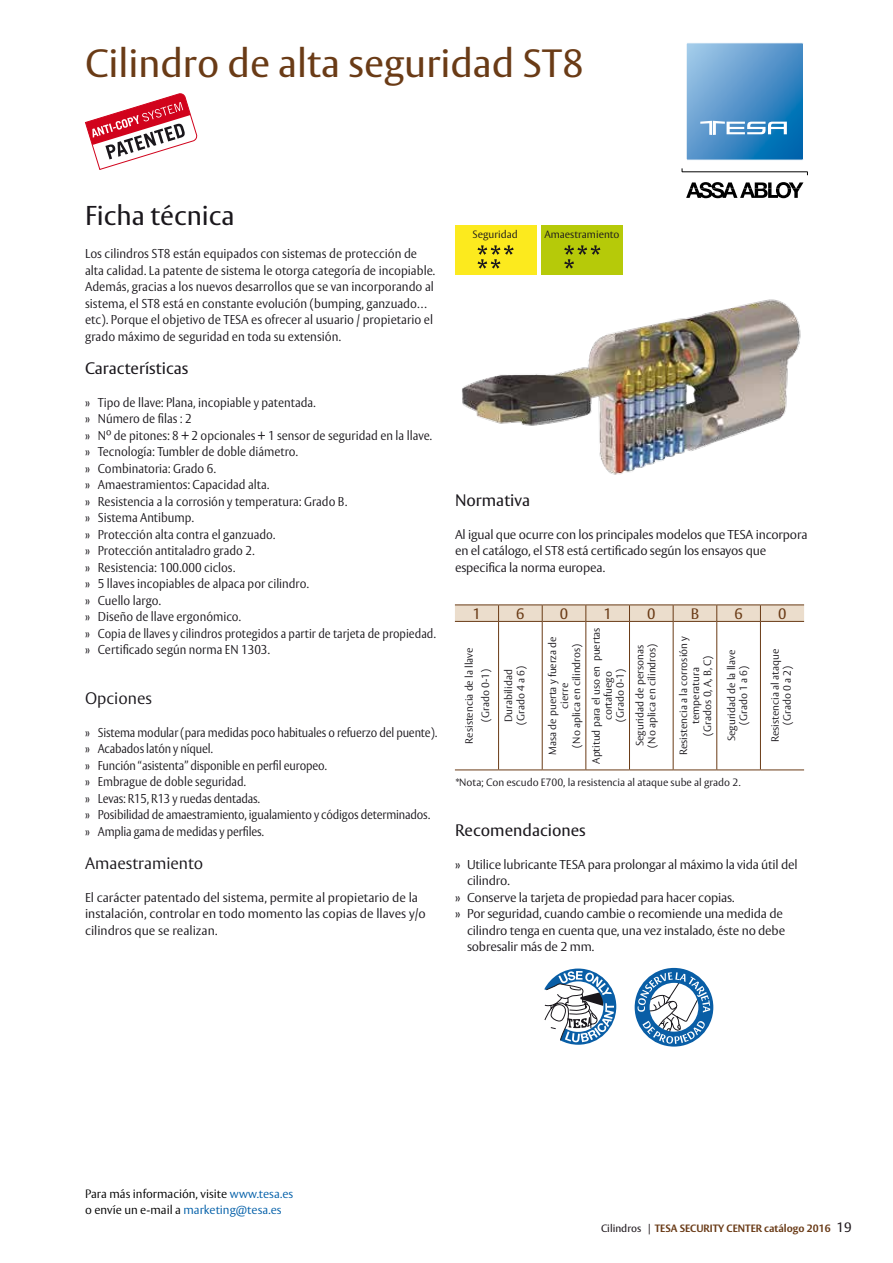
<style>
.page{position:relative;width:893px;height:1263px;background:#fff}
.page>*{position:absolute;margin:0;border:0;box-sizing:border-box;transform-origin:0 0}
.t1{font:39px "ASSA Vesta";color:#6a3b16}
.t2{font:27px "ASSA Vesta";color:#1a171c}
.t3{font:16.5px "ASSA Vesta";color:#1a171c}
.t4{font:300 16.5px "ASSA Vesta";color:#1a171c}
.t5{font:15px "ASSA Vesta";color:#6a3b16}
.t6{font:300 12.75px/16.5px "ASSA Vesta";color:#1a171c;scale:.93 1}
.t7{font:300 12.75px/16.5px "ASSA Vesta";color:#1a171c}
.t8{font:300 12.75px/16.5px "ASSA Vesta";color:#1a171c;scale:.95 1}
.t9{font:300 12.75px/16.5px "ASSA Vesta";color:#1a171c;scale:.9 1}
.t10{font:300 12px/16.5px "ASSA Vesta";color:#000}
.t11{font:300 10.5px/12px "ASSA Vesta";color:#1a171c;text-align:center}
.t12{font:700 10.5px "ASSA Vesta";color:#693a16}
.s1{color:#005ea8}
.s2{font-weight:400;color:#1d161b}
.s3{font-weight:400;font-size:13.5px;color:#1d161b}
</style>
<div class="page">
<div style="left:542px;top:225px;width:81px;height:50px;background:#b6ca09"></div>
<div style="left:455px;top:225px;width:81px;height:50px;background:#fcea1e"></div>
<svg style="left:564px;top:245px;width:36px;height:24px"></svg>
<svg style="left:478px;top:245px;width:36px;height:24px"></svg>
<svg style="left:85px;top:93px;width:113px;height:77px"></svg>
<svg style="left:499px;top:622px;width:261px;height:147px"></svg>
<hr style="left:455px;top:604px;width:44px;height:1px;background:#6a3b16">
<hr style="left:499px;top:604px;width:43px;height:1px;background:#6a3b16">
<hr style="left:542px;top:604px;width:44px;height:1px;background:#6a3b16">
<hr style="left:586px;top:604px;width:43px;height:1px;background:#6a3b16">
<hr style="left:629px;top:604px;width:44px;height:1px;background:#6a3b16">
<hr style="left:673px;top:604px;width:44px;height:1px;background:#6a3b16">
<hr style="left:717px;top:604px;width:43px;height:1px;background:#6a3b16">
<hr style="left:760px;top:604px;width:44px;height:1px;background:#6a3b16">
<hr style="left:455px;top:621px;width:43px;height:1px;background:#6a3b16">
<hr style="left:455px;top:769px;width:44px;height:1px;background:#6a3b16">
<hr style="left:499px;top:621px;width:43px;height:1px;background:#6a3b16">
<hr style="left:499px;top:769px;width:43px;height:1px;background:#6a3b16">
<hr style="left:542px;top:621px;width:44px;height:1px;background:#6a3b16">
<hr style="left:542px;top:769px;width:44px;height:1px;background:#6a3b16">
<hr style="left:586px;top:621px;width:43px;height:1px;background:#6a3b16">
<hr style="left:586px;top:769px;width:43px;height:1px;background:#6a3b16">
<hr style="left:630px;top:621px;width:43px;height:1px;background:#6a3b16">
<hr style="left:629px;top:769px;width:44px;height:1px;background:#6a3b16">
<hr style="left:673px;top:621px;width:44px;height:1px;background:#6a3b16">
<hr style="left:673px;top:769px;width:44px;height:1px;background:#6a3b16">
<hr style="left:717px;top:621px;width:43px;height:1px;background:#6a3b16">
<hr style="left:717px;top:769px;width:43px;height:1px;background:#6a3b16">
<hr style="left:761px;top:621px;width:43px;height:1px;background:#6a3b16">
<hr style="left:760px;top:769px;width:44px;height:1px;background:#6a3b16">
<svg style="left:455px;top:605px;width:349px;height:16px;background:#e4d4c2"></svg>
<hr style="left:498px;top:621px;width:1px;height:148px;background:#6a3b16">
<hr style="left:542px;top:621px;width:1px;height:148px;background:#6a3b16">
<hr style="left:586px;top:621px;width:1px;height:148px;background:#6a3b16">
<hr style="left:629px;top:621px;width:1px;height:148px;background:#6a3b16">
<hr style="left:673px;top:621px;width:1px;height:148px;background:#6a3b16">
<hr style="left:716px;top:621px;width:1px;height:148px;background:#6a3b16">
<hr style="left:760px;top:621px;width:1px;height:148px;background:#6a3b16">
<svg style="left:544px;top:968px;width:72px;height:77px"></svg>
<svg style="left:635px;top:968px;width:78px;height:78px"></svg>
<img style="left:462px;top:299px;width:339px;height:176px">
<svg style="left:682px;top:168px;width:126px;height:30px"></svg>
<svg style="left:686px;top:43px;width:117px;height:117px;background:#5a9acd"></svg>
<h1 class="t1" style="left:85px;top:40px;width:500px">Cilindro de alta seguridad ST8</h1>
<h2 class="t2" style="left:85px;top:200px;width:151px">Ficha técnica</h2>
<p class="t8" style="left:85px;top:246px;width:370px">Los cilindros ST8 están equipados con sistemas de protección de alta calidad. La patente de sistema le otorga categoría de incopiable.<br>Además, gracias a los nuevos desarrollos que se van incorporando al sistema, el ST8 está en constante evolución (bumping, ganzuado… etc). Porque el objetivo de TESA es ofrecer al usuario / propietario el grado máximo de seguridad en toda su extensión.</p>
<p class="t3" style="left:85px;top:358px;width:105px">Características</p>
<p class="t6" style="left:85px;top:395px;width:379px">» Tipo de llave: Plana, incopiable y patentada.<br>» Número de filas : 2<br>» Nº de pitones: 8 + 2 opcionales + 1 sensor de seguridad en la llave. » Tecnología: Tumbler de doble diámetro.<br>» Combinatoria: Grado 6.<br>» Amaestramientos: Capacidad alta.<br>» Resistencia a la corrosión y temperatura: Grado B.<br>» Sistema Antibump.<br>» Protección alta contra el ganzuado.<br>» Protección antitaladro grado 2.<br>» Resistencia: 100.000 ciclos.<br>» 5 llaves incopiables de alpaca por cilindro.<br>» Cuello largo.<br>» Diseño de llave ergonómico.<br>» Copia de llaves y cilindros protegidos a partir de tarjeta de propiedad. » Certificado según norma EN 1303.</p>
<p class="t4" style="left:85px;top:688px;width:69px">Opciones</p>
<p class="t9" style="left:85px;top:725px;width:393px">» Sistema modular (para medidas poco habituales o refuerzo del puente). » Acabados latón y níquel.<br>» Función “asistenta” disponible en perfil europeo.<br>» Embrague de doble seguridad.<br>» Levas: R15, R13 y ruedas dentadas.<br>» Posibilidad de amaestramiento, igualamiento y códigos determinados. » Amplia gama de medidas y perfiles.</p>
<p class="t4" style="left:85px;top:853px;width:120px">Amaestramiento</p>
<p class="t7" style="left:85px;top:890px;width:342px">El carácter patentado del sistema, permite al propietario de la instalación, controlar en todo momento las copias de llaves y/o cilindros que se realizan.</p>
<p class="t11" style="left:473px;top:229px;width:47px">Seguridad</p>
<p class="t11" style="left:544px;top:229px;width:77px">Amaestramiento</p>
<p class="t3" style="left:455px;top:490px;width:77px">Normativa</p>
<p class="t7" style="left:455px;top:527px;width:354px">Al igual que ocurre con los principales modelos que TESA incorpora en el catálogo, el ST8 está certificado según los ensayos que especifica la norma europea.</p>
<p class="t5" style="left:473px;top:605px;width:10px">1</p>
<p class="t5" style="left:516px;top:605px;width:10px">6</p>
<p class="t5" style="left:560px;top:605px;width:10px">0</p>
<p class="t5" style="left:603px;top:605px;width:10px">1</p>
<p class="t5" style="left:647px;top:605px;width:10px">0</p>
<p class="t5" style="left:691px;top:605px;width:10px">B</p>
<p class="t5" style="left:734px;top:605px;width:10px">6</p>
<p class="t5" style="left:778px;top:605px;width:10px">0</p>
<p class="t11" style="left:461px;top:744px;width:98px;line-height:16.5px;rotate:-90deg">Resistencia de la llave (Grado 0-1)</p>
<p class="t11" style="left:547px;top:755px;width:120px;rotate:-90deg">Masa de puerta y fuerza de cierre<br>(No aplica en cilindros)</p>
<p class="t11" style="left:591px;top:764px;width:138px;rotate:-90deg">Aptitud para el uso en puertas cortafuego<br>(Grado 0-1)</p>
<p class="t11" style="left:634px;top:747px;width:105px;text-align:left;rotate:-90deg">Seguridad de personas (No aplica en cilindros)</p>
<p class="t11" style="left:678px;top:755px;width:121px;rotate:-90deg">Resistencia a la corrosión y temperatura<br>(Grados 0, A, B, C)</p>
<p class="t11" style="left:726px;top:741px;width:93px;rotate:-90deg">Seguridad de la llave (Grado 1 a 6)</p>
<p class="t11" style="left:770px;top:742px;width:95px;rotate:-90deg">Resistencia al ataque (Grado 0 a 2)</p>
<p class="t11" style="left:503px;top:725px;width:61px;line-height:12.6px;rotate:-90deg">Durabilidad (Grado 4 a 6)</p>
<p class="t11" style="left:455px;top:777px;width:287px">*Nota; Con escudo E700, la resistencia al ataque sube al grado 2.</p>
<p class="t3" style="left:455px;top:820px;width:132px">Recomendaciones</p>
<p class="t7" style="left:455px;top:857px;width:344px">» Utilice lubricante TESA para prolongar al máximo la vida útil del</p>
<p class="t7" style="left:467px;top:873px;width:44px">cilindro.</p>
<p class="t7" style="left:455px;top:890px;width:281px">» Conserve la tarjeta de propiedad para hacer copias.</p>
<p class="t7" style="left:455px;top:906px;width:329px">» Por seguridad, cuando cambie o recomiende una medida de</p>
<p class="t7" style="left:467px;top:923px;width:320px">cilindro tenga en cuenta que, una vez instalado, éste no debe</p>
<p class="t7" style="left:467px;top:939px;width:129px">sobresalir más de 2 mm.</p>
<p class="t10" style="left:85px;top:1186px;width:210px">Para más información, visite <span class="s1">www.tesa.es </span>o envíe un e-mail a <span class="s1">marketing@tesa.es</span></p>
<p class="t12" style="left:601px;top:1222px;width:252px"><span class="s2">Cilindros |</span> TESA SECURITY CENTER catálogo 2016 <span class="s3">19</span></p>
</div>
